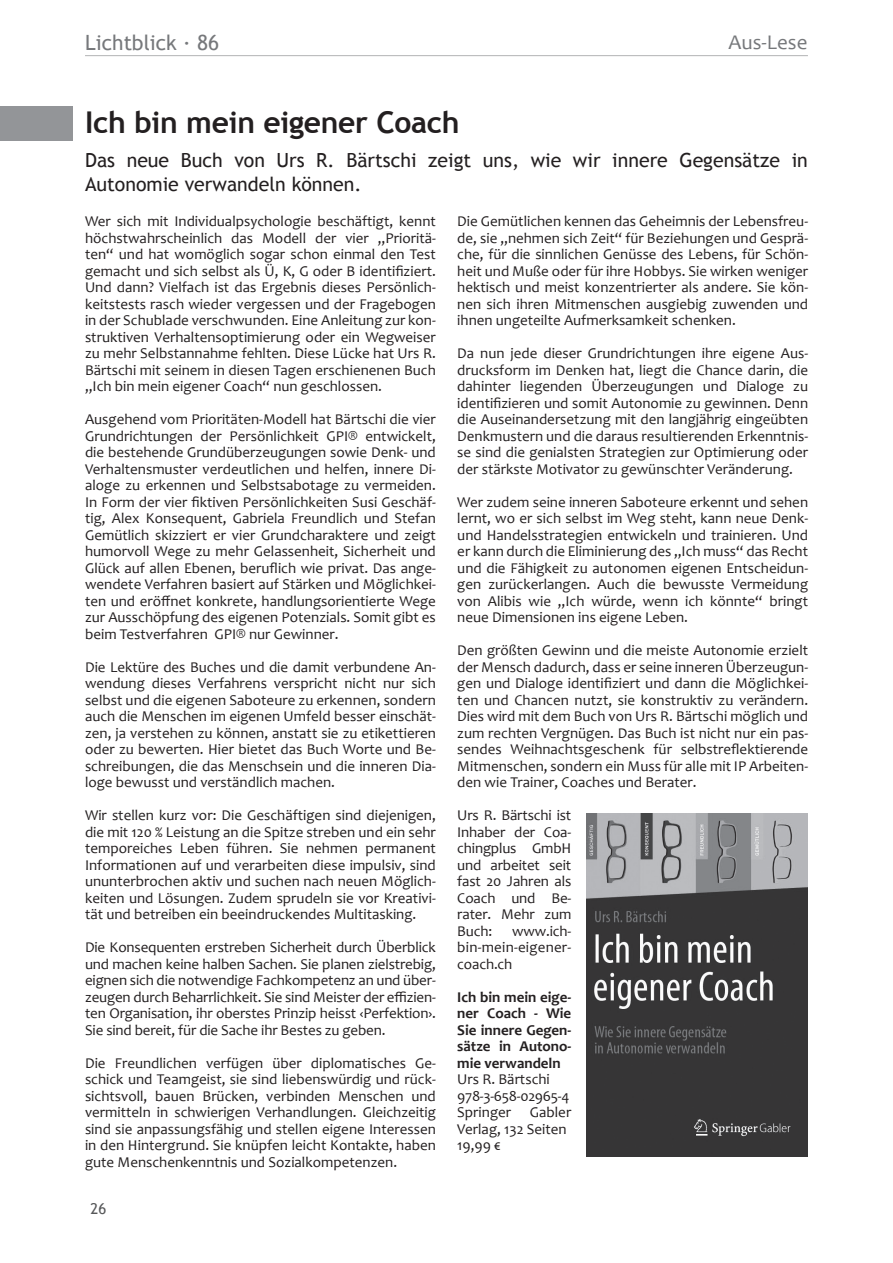
<style>
.page{position:relative;width:893px;height:1263px;background:#fff}
.page>*{position:absolute;margin:0;border:0;box-sizing:border-box;transform-origin:0 0}
.t1{font:700 30px "Trebuchet MS";letter-spacing:-.01em;color:#231f20}
.t2{font:21px "Trebuchet MS";color:#76787b}
.t3{font:21px "Candara";color:#76787b}
.t4{font:19.5px/23.4px "Trebuchet MS";color:#231f20}
.t5{font:15px/16.5px "Candara";color:#231f20;text-align:justify}
.t6{font:700 15px/16.5px "Candara";color:#231f20;text-align:justify}
.t7{font:15px "Trebuchet MS";color:#57585a}
</style>
<div class="page">
<hr style="left:85px;top:55px;width:723px;height:1px;background:#76787b">
<div style="left:0;top:106px;width:72px;height:34px;background:#939598"></div>
<img style="left:586px;top:814px;width:221px;height:342px">
<h2 class="t2" style="left:85px;top:30px;width:136px">Lichtblick · 86</h2>
<h2 class="t3" style="left:729px;top:29px;width:80px">Aus-Lese</h2>
<h1 class="t1" style="left:85px;top:103px;width:376px">Ich bin mein eigener Coach</h1>
<h3 class="t4" style="left:85px;top:149px;width:724px">Das neue Buch von Urs R. Bärtschi zeigt uns, wie wir innere Gegensätze in<br>Autonomie verwandeln können.</h3>
<p class="t5" style="left:85px;top:213px;width:352px">Wer sich mit Individualpsychologie beschäftigt, kennt höchstwahrscheinlich das Modell der vier „Prioritä&shy;ten“ und hat womöglich sogar schon einmal den Test gemacht und sich selbst als Ü, K, G oder B identifiziert.<br>Und dann? Vielfach ist das Ergebnis dieses Persönlich&shy;keitstests rasch wieder vergessen und der Fragebogen in der Schublade verschwunden. Eine Anleitung zur kon&shy;struktiven Verhaltensoptimierung oder ein Wegweiser zu mehr Selbstannahme fehlten. Diese Lücke hat Urs R.<br>Bärtschi mit seinem in diesen Tagen erschienenen Buch „Ich bin mein eigener Coach“ nun geschlossen.</p>
<p class="t5" style="left:85px;top:411px;width:352px">Ausgehend vom Prioritäten-Modell hat Bärtschi die vier Grundrichtungen der Persönlichkeit GPI® entwickelt, die bestehende Grundüberzeugungen sowie Denk- und Verhaltensmuster verdeutlichen und helfen, innere Di&shy;aloge zu erkennen und Selbstsabotage zu vermeiden.<br>In Form der vier fiktiven Persönlichkeiten Susi Geschäf&shy;tig, Alex Konsequent, Gabriela Freundlich und Stefan Gemütlich skizziert er vier Grundcharaktere und zeigt humorvoll Wege zu mehr Gelassenheit, Sicherheit und Glück auf allen Ebenen, beruflich wie privat. Das ange&shy;wendete Verfahren basiert auf Stärken und Möglichkei&shy;ten und eröffnet konkrete, handlungsorientierte Wege zur Ausschöpfung des eigenen Potenzials. Somit gibt es beim Testverfahren GPI® nur Gewinner.</p>
<p class="t5" style="left:85px;top:658px;width:352px">Die Lektüre des Buches und die damit verbundene An&shy;wendung dieses Verfahrens verspricht nicht nur sich selbst und die eigenen Saboteure zu erkennen, sondern auch die Menschen im eigenen Umfeld besser einschät&shy;zen, ja verstehen zu können, anstatt sie zu etikettieren oder zu bewerten. Hier bietet das Buch Worte und Be&shy;schreibungen, die das Menschsein und die inneren Dia&shy;loge bewusst und verständlich machen.</p>
<p class="t5" style="left:85px;top:807px;width:352px">Wir stellen kurz vor: Die Geschäftigen sind diejenigen, die mit 120 % Leistung an die Spitze streben und ein sehr temporeiches Leben führen. Sie nehmen permanent Informationen auf und verarbeiten diese impulsiv, sind ununterbrochen aktiv und suchen nach neuen Möglich&shy;keiten und Lösungen. Zudem sprudeln sie vor Kreativi&shy;tät und betreiben ein beeindruckendes Multitasking.</p>
<p class="t5" style="left:85px;top:939px;width:352px">Die Konsequenten erstreben Sicherheit durch Überblick und machen keine halben Sachen. Sie planen zielstrebig, eignen sich die notwendige Fachkompetenz an und über&shy;zeugen durch Beharrlichkeit. Sie sind Meister der effizien&shy;ten Organisation, ihr oberstes Prinzip heisst ‹Perfektion›.<br>Sie sind bereit, für die Sache ihr Bestes zu geben.</p>
<p class="t5" style="left:85px;top:1054px;width:352px">Die Freundlichen verfügen über diplomatisches Ge&shy;schick und Teamgeist, sie sind liebenswürdig und rück&shy;sichtsvoll, bauen Brücken, verbinden Menschen und vermitteln in schwierigen Verhandlungen. Gleichzeitig sind sie anpassungsfähig und stellen eigene Interessen in den Hintergrund. Sie knüpfen leicht Kontakte, haben gute Menschenkenntnis und Sozialkompetenzen.</p>
<p class="t7" style="left:91px;top:1200px;width:17px">26</p>
<p class="t5" style="left:457px;top:213px;width:352px">Die Gemütlichen kennen das Geheimnis der Lebensfreu&shy;de, sie „nehmen sich Zeit“ für Beziehungen und Gesprä&shy;che, für die sinnlichen Genüsse des Lebens, für Schön&shy;heit und Muße oder für ihre Hobbys. Sie wirken weniger hektisch und meist konzentrierter als andere. Sie kön&shy;nen sich ihren Mitmenschen ausgiebig zuwenden und ihnen ungeteilte Aufmerksamkeit schenken.</p>
<p class="t5" style="left:457px;top:345px;width:352px">Da nun jede dieser Grundrichtungen ihre eigene Aus&shy;drucksform im Denken hat, liegt die Chance darin, die dahinter liegenden Überzeugungen und Dialoge zu identifizieren und somit Autonomie zu gewinnen. Denn die Auseinandersetzung mit den langjährig eingeübten Denkmustern und die daraus resultierenden Erkenntnis&shy;se sind die genialsten Strategien zur Optimierung oder der stärkste Motivator zu gewünschter Veränderung.</p>
<p class="t5" style="left:457px;top:493px;width:352px">Wer zudem seine inneren Saboteure erkennt und sehen lernt, wo er sich selbst im Weg steht, kann neue Denk&shy;und Handelsstrategien entwickeln und trainieren. Und er kann durch die Eliminierung des „Ich muss“ das Recht und die Fähigkeit zu autonomen eigenen Entscheidun&shy;gen zurückerlangen. Auch die bewusste Vermeidung von Alibis wie „Ich würde, wenn ich könnte“ bringt neue Dimensionen ins eigene Leben.</p>
<p class="t5" style="left:457px;top:642px;width:352px">Den größten Gewinn und die meiste Autonomie erzielt der Mensch dadurch, dass er seine inneren Überzeugun&shy;gen und Dialoge identifiziert und dann die Möglichkei&shy;ten und Chancen nutzt, sie konstruktiv zu verändern.<br>Dies wird mit dem Buch von Urs R. Bärtschi möglich und zum rechten Vergnügen. Das Buch ist nicht nur ein pas&shy;sendes Weihnachtsgeschenk für selbstreflektierende Mitmenschen, sondern ein Muss für alle mit IP Arbeiten&shy;den wie Trainer, Coaches und Berater.</p>
<p class="t5" style="left:457px;top:807px;width:116px">Urs R. Bärtschi ist Inhaber der Coa&shy;chingplus GmbH und arbeitet seit fast 20 Jahren als Coach und Be&shy;rater. Mehr zum Buch:</p>
<p class="t5" style="left:457px;top:922px;width:115px;text-indent:55px">www.ich&shy;bin-mein-eigener&shy;coach.ch</p>
<p class="t6" style="left:457px;top:988px;width:116px">Ich bin mein eige&shy;ner Coach - Wie Sie innere Gegen&shy;sätze in Autono&shy;mie verwandeln</p>
<p class="t5" style="left:457px;top:1071px;width:115px;text-align:left">Urs R. Bärtschi<br>978-3-658-02965-4<br>Springer Gabler<br>Verlag, 132 Seiten<br>19,99 €</p>
</div>
